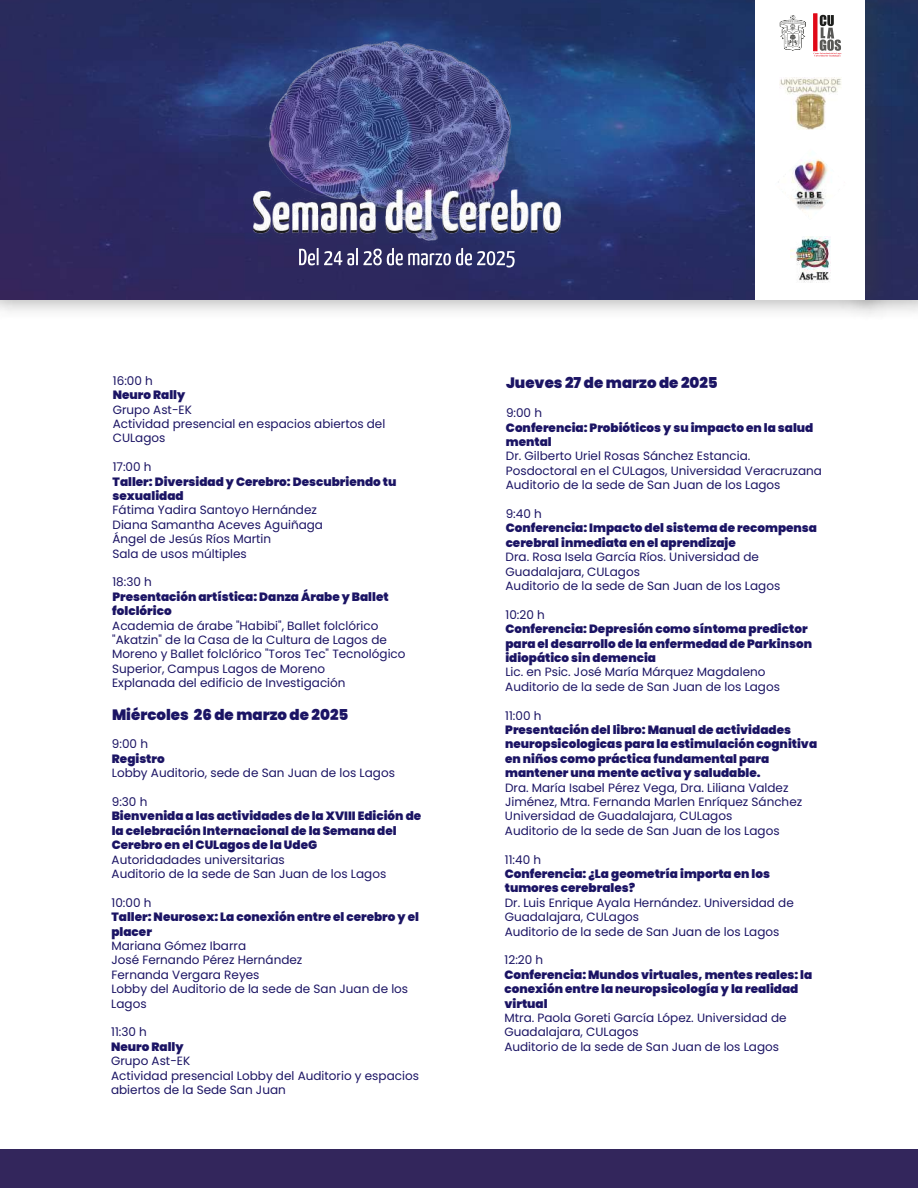
<style>
.page{position:relative;width:918px;height:1188px;background:#fff}
.page>*{position:absolute;margin:0;border:0;box-sizing:border-box;transform-origin:0 0}
.t1{font:900 15px "Poppins";color:#1b1464}
.t2{font:12px/14.4px "Poppins";color:#1b1464}
.t3{font:900 12px/14.4px "Poppins";color:#1b1464}
</style>
<div class="page">
<img style="left:0;top:0;width:755px;height:300px">
<img style="left:254px;top:42px;width:306px;height:204px">
<svg style="left:299px;top:248px;width:216px;height:20px"></svg>
<img style="left:808px;top:0;width:110px;height:319px">
<div style="left:756px;top:0;width:109px;height:300px;background:#fff"></div>
<svg style="left:780px;top:15px;width:26px;height:36px"></svg>
<hr style="left:814px;top:14px;width:3px;height:37px;background:#e00817">
<svg style="left:814px;top:15px;width:27px;height:42px"></svg>
<img style="left:778px;top:159px;width:50px;height:54px">
<img style="left:780px;top:78px;width:61px;height:52px">
<img style="left:791px;top:236px;width:39px;height:47px">
<img style="left:886px;top:236px;width:32px;height:83px">
<div style="left:0;top:1149px;width:918px;height:39px;background:#33265c"></div>
<p class="t2" style="left:113px;top:373px;width:41px">16:00 h</p>
<p class="t3" style="left:113px;top:388px;width:74px">Neuro Rally</p>
<p class="t2" style="left:113px;top:402px;width:274px">Grupo Ast-EK<br>Actividad presencial en espacios abiertos del<br>CULagos</p>
<p class="t2" style="left:113px;top:460px;width:40px">17:00 h</p>
<p class="t3" style="left:113px;top:474px;width:285px">Taller: Diversidad y Cerebro: Descubriendo tu sexualidad</p>
<p class="t2" style="left:112px;top:503px;width:212px">Fátima Yadira Santoyo Hernández<br>Diana Samantha Aceves Aguiñaga<br>Ángel de Jesús Ríos Martin<br>Sala de usos múltiples</p>
<p class="t2" style="left:112px;top:575px;width:41px">18:30 h</p>
<p class="t3" style="left:112px;top:589px;width:278px">Presentación artística: Danza Árabe y Ballet folclórico</p>
<p class="t2" style="left:112px;top:618px;width:295px">Academia de árabe "Habibi", Ballet folclórico "Akatzin" de la Casa de la Cultura de Lagos de Moreno y Ballet folclórico "Toros Tec" Tecnológico Superior, Campus Lagos de Moreno<br>Explanada del edificio de Investigación</p>
<p class="t1" style="left:112px;top:706px;width:238px">Miércoles 26 de marzo de 2025</p>
<p class="t2" style="left:112px;top:737px;width:38px">9:00 h</p>
<p class="t3" style="left:112px;top:751px;width:54px">Registro</p>
<p class="t2" style="left:112px;top:766px;width:285px">Lobby Auditorio, sede de San Juan de los Lagos</p>
<p class="t2" style="left:112px;top:795px;width:37px">9:30 h</p>
<p class="t3" style="left:112px;top:809px;width:311px">Bienvenida a las actividades de la XVIII Edición de la celebración Internacional de la Semana del<br>Cerebro en el CULagos de la UdeG</p>
<p class="t2" style="left:112px;top:852px;width:276px">Autoridadades universitarias<br>Auditorio de la sede de San Juan de los Lagos</p>
<p class="t2" style="left:112px;top:895px;width:41px">10:00 h</p>
<p class="t3" style="left:111px;top:910px;width:309px">Taller: Neurosex: La conexión entre el cerebro y el placer</p>
<p class="t2" style="left:111px;top:939px;width:298px">Mariana Gómez Ibarra<br>José Fernando Pérez Hernández<br>Fernanda Vergara Reyes<br>Lobby del Auditorio de la sede de San Juan de los<br>Lagos</p>
<p class="t2" style="left:111px;top:1025px;width:37px">11:30 h</p>
<p class="t3" style="left:111px;top:1039px;width:74px">Neuro Rally</p>
<p class="t2" style="left:111px;top:1054px;width:309px">Grupo Ast-EK<br>Actividad presencial Lobby del Auditorio y espacios abiertos de la Sede San Juan</p>
<p class="t1" style="left:506px;top:374px;width:213px">Jueves 27 de marzo de 2025</p>
<p class="t2" style="left:506px;top:406px;width:38px">9:00 h</p>
<p class="t3" style="left:506px;top:420px;width:309px">Conferencia: Probióticos y su impacto en la salud mental</p>
<p class="t2" style="left:506px;top:449px;width:318px">Dr. Gilberto Uriel Rosas Sánchez Estancia.<br>Posdoctoral en el CULagos, Universidad Veracruzana<br>Auditorio de la sede de San Juan de los Lagos</p>
<p class="t2" style="left:506px;top:507px;width:38px">9:40 h</p>
<p class="t3" style="left:506px;top:521px;width:313px">Conferencia: Impacto del sistema de recompensa cerebral inmediata en el aprendizaje</p>
<p class="t2" style="left:506px;top:550px;width:276px">Dra. Rosa Isela García Ríos. Universidad de<br>Guadalajara, CULagos<br>Auditorio de la sede de San Juan de los Lagos</p>
<p class="t2" style="left:506px;top:607px;width:41px">10:20 h</p>
<p class="t3" style="left:505px;top:622px;width:308px">Conferencia: Depresión como síntoma predictor para el desarrollo de la enfermedad de Parkinson idiopático sin demencia</p>
<p class="t2" style="left:505px;top:665px;width:276px">Lic. en Psic. José María Márquez Magdaleno<br>Auditorio de la sede de San Juan de los Lagos</p>
<p class="t2" style="left:505px;top:708px;width:38px">11:00 h</p>
<p class="t3" style="left:505px;top:723px;width:314px">Presentación del libro: Manual de actividades neuropsicologicas para la estimulación cognitiva en niños como práctica fundamental para mantener una mente activa y saludable.</p>
<p class="t2" style="left:505px;top:780px;width:299px">Dra. María Isabel Pérez Vega, Dra. Liliana Valdez Jiménez, Mtra. Fernanda Marlen Enríquez Sánchez Universidad de Guadalajara, CULagos<br>Auditorio de la sede de San Juan de los Lagos</p>
<p class="t2" style="left:505px;top:852px;width:38px">11:40 h</p>
<p class="t3" style="left:505px;top:867px;width:267px">Conferencia: ¿La geometría importa en los tumores cerebrales?</p>
<p class="t2" style="left:505px;top:895px;width:291px">Dr. Luis Enrique Ayala Hernández. Universidad de<br>Guadalajara, CULagos<br>Auditorio de la sede de San Juan de los Lagos</p>
<p class="t2" style="left:505px;top:953px;width:40px">12:20 h</p>
<p class="t3" style="left:505px;top:967px;width:309px">Conferencia: Mundos virtuales, mentes reales: la conexión entre la neuropsicología y la realidad virtual</p>
<p class="t2" style="left:504px;top:1011px;width:284px">Mtra. Paola Goreti García López. Universidad de<br>Guadalajara, CULagos<br>Auditorio de la sede de San Juan de los Lagos</p>
</div>
